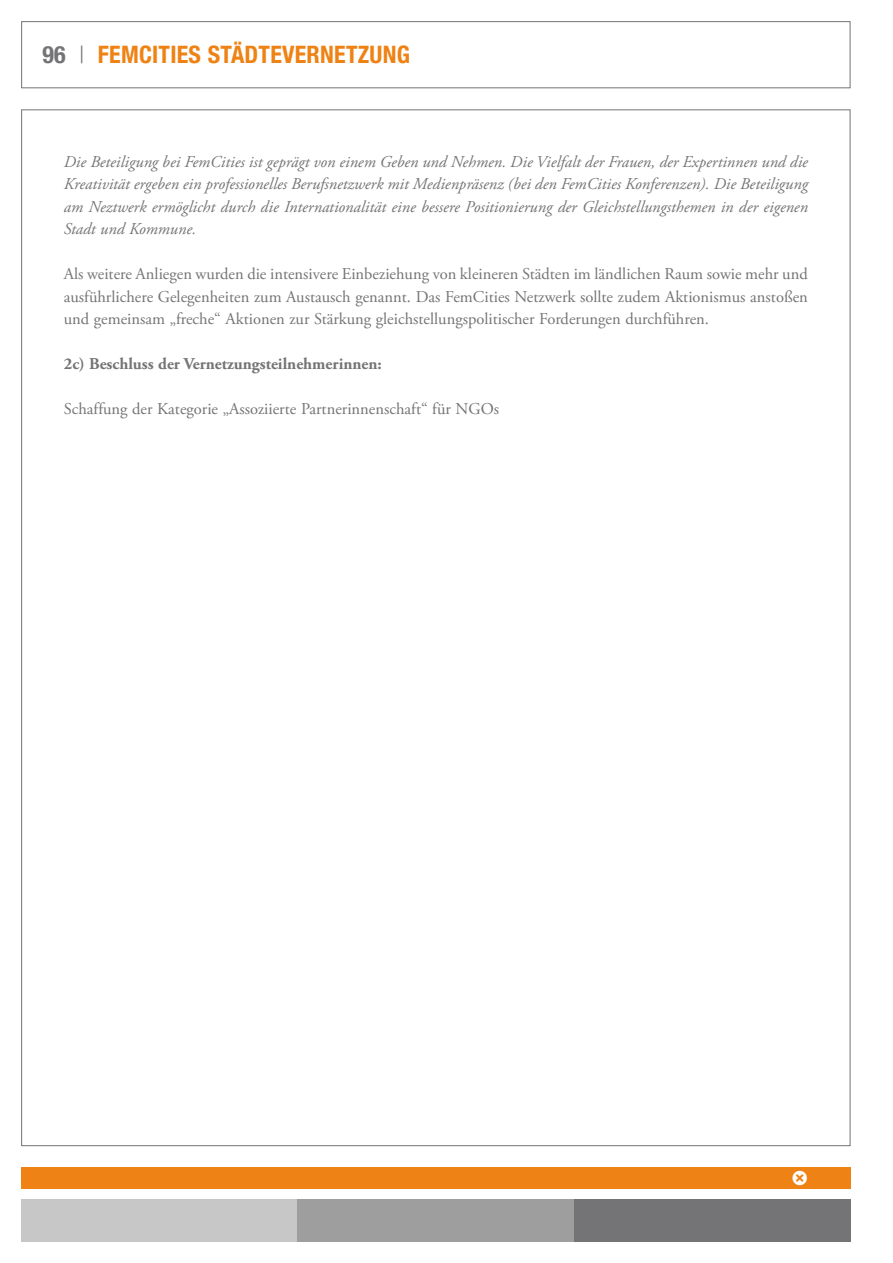
<style>
.page{position:relative;width:893px;height:1263px;background:#fff}
.page>*{position:absolute;margin:0;border:0;box-sizing:border-box;transform-origin:0 0}
.t1{font:700 condensed 24px "Helvetica Neue LT Com";letter-spacing:.01em;color:#ef8214}
.t2{font:21px "Klavika Bold Arrows";color:#fff}
.t3{font:16.5px/22.5px "Adobe Garamond Pro";color:#747476;text-align:justify}
.t4{font:italic 16.5px/22.5px "Adobe Garamond Pro";color:#747476;text-align:justify}
.t5{font:700 16.5px "Adobe Garamond Pro";color:#747476}
.s1{color:#747476}
.s2{font-weight:300;color:#747476}
</style>
<div class="page">
<div style="left:21px;top:21px;width:829px;height:67px;border:1px solid #747476"></div>
<div style="left:21px;top:1167px;width:829px;height:21px;background:#ef8214"></div>
<div style="left:21px;top:1199px;width:277px;height:43px;background:#c8c7c8"></div>
<div style="left:298px;top:1199px;width:276px;height:43px;background:#9e9e9f"></div>
<div style="left:574px;top:1199px;width:276px;height:43px;background:#747476"></div>
<h1 class="t1" style="left:43px;top:40px;width:369px"><span class="s1">96</span> <span class="s2">|</span> FEMCITIES STäDTEVERNETZUNG</h1>
<p class="t4" style="left:64px;top:150px;width:746px">Die Beteiligung bei FemCities ist geprägt von einem Geben und Nehmen. Die Vielfalt der Frauen, der Expertinnen und die Kreativität ergeben ein professionelles Berufsnetzwerk mit Medienpräsenz (bei den FemCities Konferenzen). Die Beteiligung am Neztwerk ermöglicht durch die Internationalität eine bessere Positionierung der Gleichstellungsthemen in der eigenen Stadt und Kommune.</p>
<p class="t3" style="left:64px;top:263px;width:746px">Als weitere Anliegen wurden die intensivere Einbeziehung von kleineren Städten im ländlichen Raum sowie mehr und ausführlichere Gelegenheiten zum Austausch genannt. Das FemCities Netzwerk sollte zudem Aktionismus anstoßen und gemeinsam „freche“ Aktionen zur Stärkung gleichstellungspolitischer Forderungen durchführen.</p>
<p class="t5" style="left:64px;top:354px;width:320px">2c) Beschluss der Vernetzungsteilnehmerinnen:</p>
<p class="t3" style="left:64px;top:398px;width:437px">Schaffung der Kategorie „Assoziierte Partnerinnenschaft“ für NGOs</p>
<p class="t2" style="left:792px;top:1167px;width:18px">!</p>
</div>
